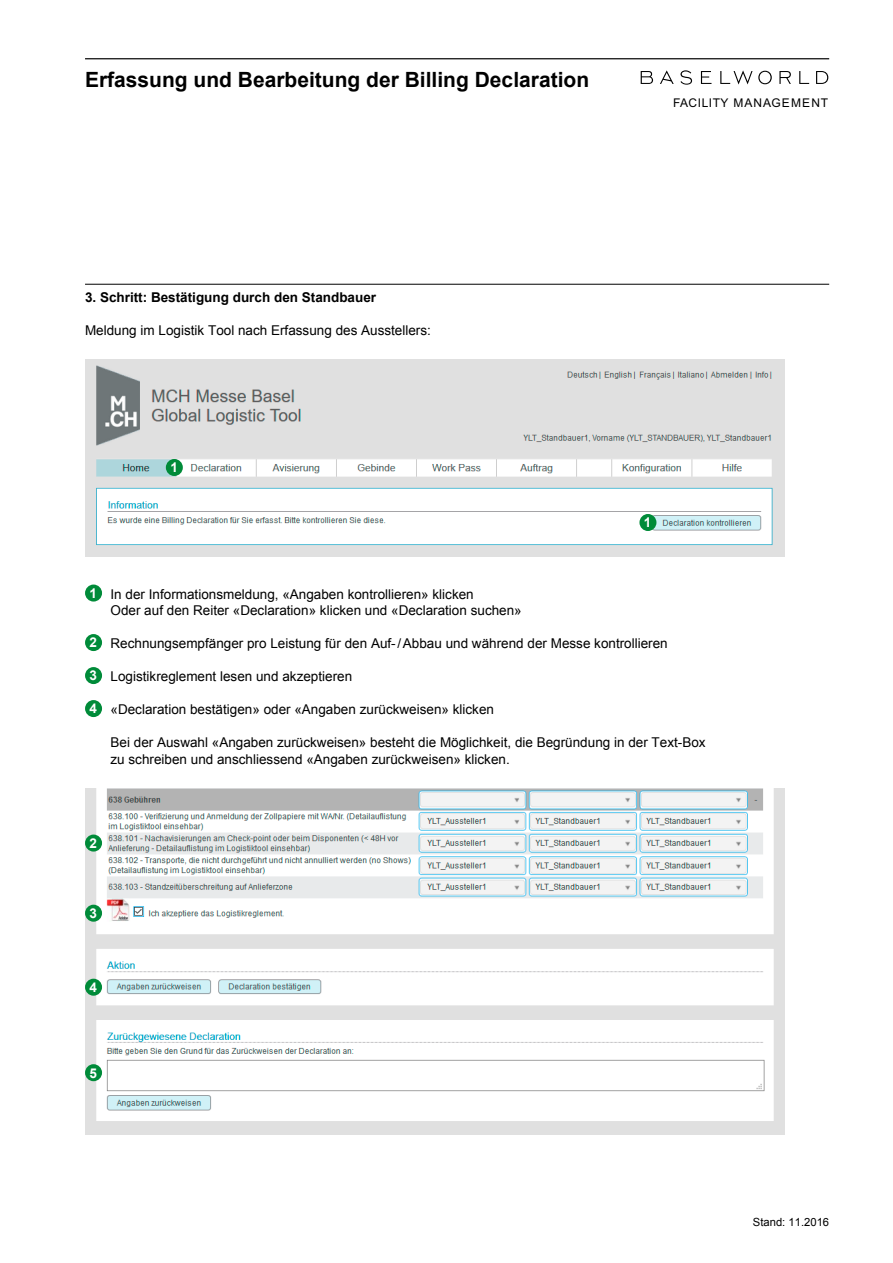
<style>
.page{position:relative;width:893px;height:1263px;background:#fff}
.page>*{position:absolute;margin:0;border:0;box-sizing:border-box;transform-origin:0 0}
.t1{font:700 21px "Arial";color:#000}
.t2{font:13.5px/16.5px "Arial";color:#000}
.t3{font:700 13.5px "Arial";color:#000}
.t4{font:700 13.5px "Arial";color:#fff}
.t5{font:12px "Arial";letter-spacing:.07em;color:#000}
.t6{font:11.25px "Arial";color:#000}
.s1{font-weight:700;color:#fff}
</style>
<div class="page">
<img style="left:85px;top:789px;width:699px;height:345px">
<hr style="left:85px;top:58px;width:744px;height:1px;background:#000">
<hr style="left:85px;top:284px;width:744px;height:1px;background:#000">
<div style="left:85px;top:584px;width:17px;height:17px;background:#008b39;border-radius:50%"></div>
<div style="left:85px;top:634px;width:17px;height:17px;background:#008b39;border-radius:50%"></div>
<div style="left:85px;top:667px;width:17px;height:17px;background:#008b39;border-radius:50%"></div>
<div style="left:85px;top:700px;width:17px;height:17px;background:#008b39;border-radius:50%"></div>
<img style="left:85px;top:359px;width:699px;height:197px">
<div style="left:166px;top:459px;width:17px;height:17px;background:#008b39;border-radius:50%"></div>
<div style="left:639px;top:514px;width:17px;height:17px;background:#008b39;border-radius:50%"></div>
<div style="left:85px;top:834px;width:17px;height:17px;background:#008b39;border-radius:50%"></div>
<div style="left:85px;top:1064px;width:17px;height:17px;background:#008b39;border-radius:50%"></div>
<div style="left:85px;top:979px;width:17px;height:17px;background:#008b39;border-radius:50%"></div>
<div style="left:85px;top:905px;width:17px;height:17px;background:#008b39;border-radius:50%"></div>
<svg style="left:641px;top:71px;width:12px;height:13px"></svg>
<svg style="left:660px;top:70px;width:14px;height:14px"></svg>
<svg style="left:680px;top:70px;width:12px;height:15px"></svg>
<svg style="left:701px;top:71px;width:10px;height:13px"></svg>
<svg style="left:720px;top:70px;width:32px;height:15px"></svg>
<svg style="left:758px;top:71px;width:14px;height:13px"></svg>
<svg style="left:779px;top:71px;width:12px;height:13px"></svg>
<svg style="left:799px;top:71px;width:10px;height:13px"></svg>
<svg style="left:816px;top:71px;width:12px;height:13px"></svg>
<h1 class="t1" style="left:85px;top:66px;width:506px">Erfassung und Bearbeitung der Billing Declaration</h1>
<p class="t5" style="left:673px;top:95px;width:157px">FACILITY MANAGEMENT</p>
<p class="t3" style="left:85px;top:288px;width:293px">3. Schritt: Bestätigung durch den Standbauer</p>
<p class="t2" style="left:85px;top:322px;width:347px">Meldung im Logistik Tool nach Erfassung des Ausstellers:</p>
<p class="t4" style="left:170px;top:459px;width:9px">1</p>
<p class="t4" style="left:644px;top:514px;width:9px">1</p>
<p class="t2" style="left:111px;top:586px;width:413px;text-indent:-21px"><span class="s1">1</span> In der Informationsmeldung, «Angaben kontrollieren» klicken<br>Oder auf den Reiter «Declaration» klicken und «Declaration suchen»</p>
<p class="t2" style="left:90px;top:635px;width:580px"><span class="s1">2</span> Rechnungsempfänger pro Leistung für den Auf-/Abbau und während der Messe kontrollieren</p>
<p class="t2" style="left:90px;top:668px;width:264px"><span class="s1">3</span> Logistikreglement lesen und akzeptieren</p>
<p class="t2" style="left:90px;top:701px;width:406px"><span class="s1">4</span> «Declaration bestätigen» oder «Angaben zurückweisen» klicken</p>
<p class="t2" style="left:111px;top:734px;width:597px">Bei der Auswahl «Angaben zurückweisen» besteht die Möglichkeit, die Begründung in der Text-Box zu schreiben und anschliessend «Angaben zurückweisen» klicken.</p>
<p class="t4" style="left:90px;top:834px;width:9px">2</p>
<p class="t4" style="left:90px;top:904px;width:9px">3</p>
<p class="t4" style="left:90px;top:978px;width:9px">4</p>
<p class="t4" style="left:90px;top:1064px;width:9px">5</p>
<p class="t6" style="left:753px;top:1214px;width:78px">Stand: 11.2016</p>
</div>
